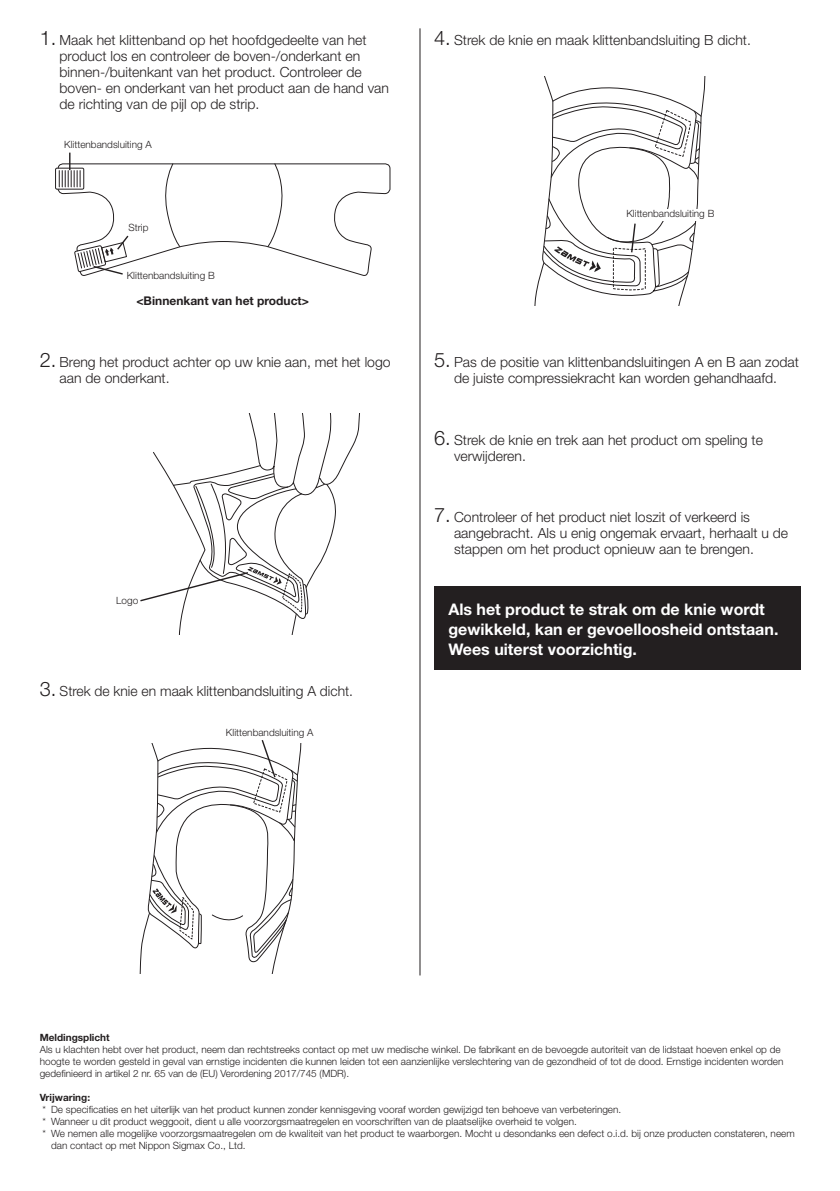
<style>
.page{position:relative;width:840px;height:1191px;background:#fff}
.page>*{position:absolute;margin:0;border:0;box-sizing:border-box;transform-origin:0 0}
.t1{font:700 16px/20px "Helvetica Neue LT Std";color:#fff}
.t2{font:300 14px/16px "Helvetica Neue LT Std";color:#231f20}
.t3{font:700 12px "Helvetica Neue LT Std";color:#231f20}
.t4{font:300 10px/12px "Helvetica Neue LT Std";color:#231f20}
.t5{font:700 10px "Helvetica Neue LT Std";color:#231f20}
.s1{font-size:20px}
</style>
<div class="page">
<div style="left:55px;top:168px;width:29px;height:21px;border:1px solid #231f20"></div>
<svg style="left:57px;top:153px;width:333px;height:123px"></svg>
<svg style="left:140px;top:414px;width:220px;height:221px"></svg>
<svg style="left:139px;top:740px;width:163px;height:233px"></svg>
<svg style="left:534px;top:76px;width:172px;height:230px"></svg>
<div style="left:626px;top:209px;width:107px;height:11px;background:#fff"></div>
<div style="left:434px;top:586px;width:365px;height:84px;background:#231f20"></div>
<hr style="left:419px;top:28px;width:1px;height:947px;background:#231f20">
<p class="t2" style="left:60px;top:32px;width:331px;text-indent:-20px"><span class="s1">1.</span> Maak het klittenband op het hoofdgedeelte van het product los en controleer de boven-/onderkant en binnen-/buitenkant van het product. Controleer de boven- en onderkant van het product aan de hand van de richting van de pijl op de strip.</p>
<p class="t4" style="left:64px;top:139px;width:89px">Klittenbandsluiting A</p>
<p class="t4" style="left:128px;top:221px;width:21px">Strip</p>
<p class="t4" style="left:127px;top:269px;width:89px">Klittenbandsluiting B</p>
<p class="t3" style="left:136px;top:293px;width:174px">&lt;Binnenkant van het product&gt;</p>
<h2 class="t2" style="left:60px;top:353px;width:332px;text-indent:-20px"><span class="s1">2.</span> Breng het product achter op uw knie aan, met het logo aan de onderkant.</h2>
<p class="t4" style="left:116px;top:594px;width:24px">Logo</p>
<h2 class="t2" style="left:40px;top:683px;width:315px"><span class="s1">3.</span> Strek de knie en maak klittenbandsluiting A dicht.</h2>
<p class="t4" style="left:226px;top:726px;width:89px">Klittenbandsluiting A</p>
<h2 class="t2" style="left:434px;top:32px;width:318px"><span class="s1">4.</span> Strek de knie en maak klittenbandsluiting B dicht.</h2>
<p class="t4" style="left:626px;top:208px;width:89px">Klittenbandsluiting B</p>
<h2 class="t2" style="left:434px;top:354px;width:366px;text-align:center"><span class="s1">5.</span> Pas de positie van klittenbandsluitingen A en B aan zodat de juiste compressiekracht kan worden gehandhaafd.</h2>
<h2 class="t2" style="left:454px;top:431px;width:310px;text-indent:-20px"><span class="s1">6.</span> Strek de knie en trek aan het product om speling te verwijderen.</h2>
<h2 class="t2" style="left:454px;top:508px;width:335px;text-indent:-20px"><span class="s1">7.</span> Controleer of het product niet loszit of verkeerd is aangebracht. Als u enig ongemak ervaart, herhaalt u de stappen om het product opnieuw aan te brengen.</h2>
<h1 class="t1" style="left:448px;top:599px;width:331px">Als het product te strak om de knie wordt gewikkeld, kan er gevoelloosheid ontstaan.<br>Wees uiterst voorzichtig.</h1>
<p class="t5" style="left:40px;top:1031px;width:71px">Meldingsplicht</p>
<p class="t4" style="left:40px;top:1043px;width:744px">Als u klachten hebt over het product, neem dan rechtstreeks contact op met uw medische winkel. De fabrikant en de bevoegde autoriteit van de lidstaat hoeven enkel op de hoogte te worden gesteld in geval van ernstige incidenten die kunnen leiden tot een aanzienlijke verslechtering van de gezondheid of tot de dood. Ernstige incidenten worden gedefinieerd in artikel 2 nr. 65 van de (EU) Verordening 2017/745 (MDR).</p>
<p class="t5" style="left:40px;top:1091px;width:52px">Vrijwaring:</p>
<p class="t4" style="left:43px;top:1103px;width:580px">* De specificaties en het uiterlijk van het product kunnen zonder kennisgeving vooraf worden gewijzigd ten behoeve van verbeteringen.</p>
<p class="t4" style="left:43px;top:1115px;width:535px">* Wanneer u dit product weggooit, dient u alle voorzorgsmaatregelen en voorschriften van de plaatselijke overheid te volgen.</p>
<p class="t4" style="left:43px;top:1127px;width:753px">* We nemen alle mogelijke voorzorgsmaatregelen om de kwaliteit van het product te waarborgen. Mocht u desondanks een defect o.i.d. bij onze producten constateren, neem</p>
<p class="t4" style="left:51px;top:1139px;width:196px">dan contact op met Nippon Sigmax Co., Ltd.</p>
</div>
